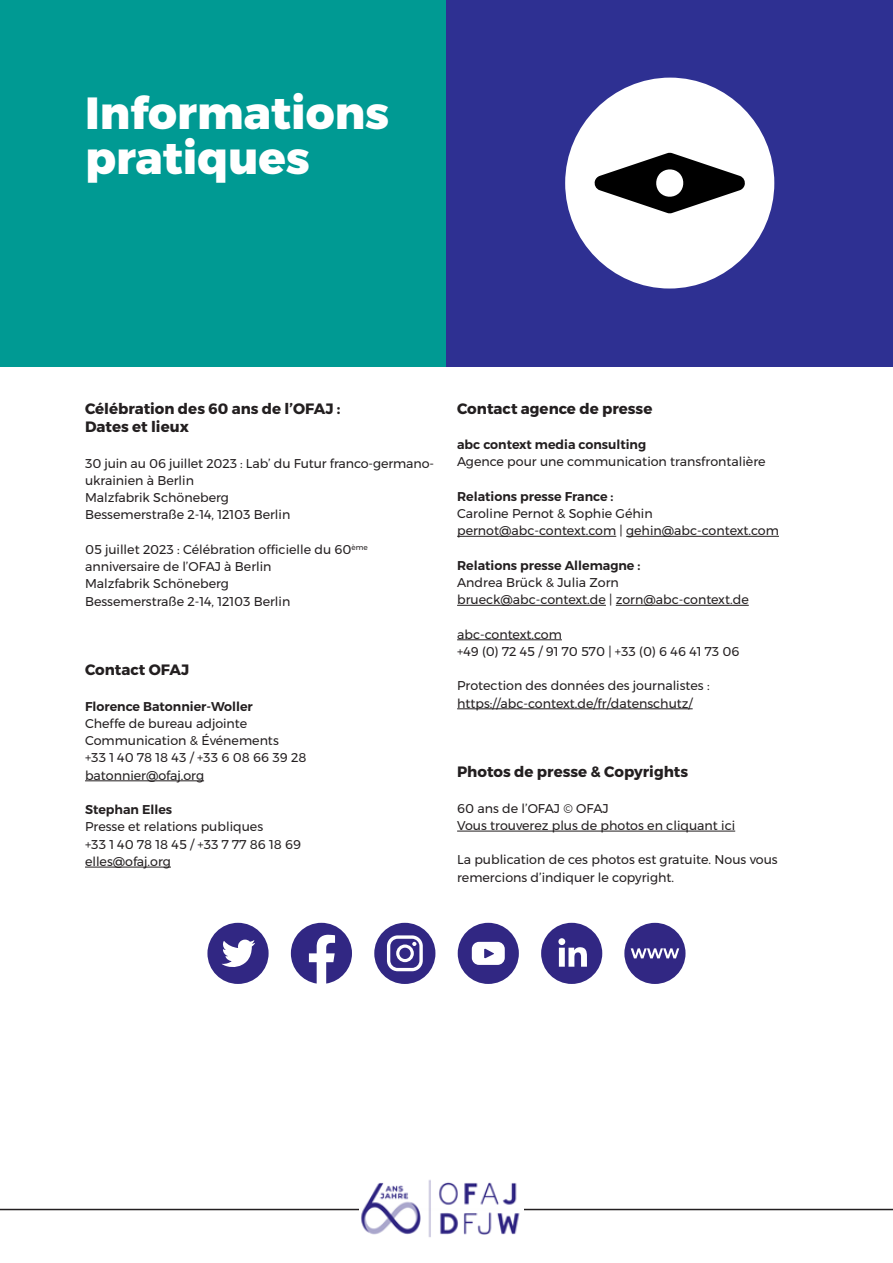
<style>
.page{position:relative;width:893px;height:1263px;background:#fff}
.page>*{position:absolute;margin:0;border:0;box-sizing:border-box;transform-origin:0 0}
.t1{font:800 45px/45px "Montserrat";color:#fff}
.t2{font:700 15px/18px "Montserrat";color:#231f20}
.t3{font:12.75px/17.2px "Montserrat";color:#231f20}
.t4{font:600 12.75px "Montserrat";color:#231f20}
</style>
<div class="page">
<hr style="left:0;top:1209px;width:893px;height:1px;background:#231f20">
<img style="left:359px;top:1180px;width:164px;height:57px">
<hr style="left:85px;top:780px;width:119px;height:1px;background:#231f20">
<hr style="left:85px;top:867px;width:86px;height:1px;background:#231f20">
<hr style="left:457px;top:536px;width:159px;height:1px;background:#231f20">
<hr style="left:626px;top:536px;width:153px;height:1px;background:#231f20">
<hr style="left:457px;top:605px;width:149px;height:1px;background:#231f20">
<hr style="left:616px;top:605px;width:133px;height:1px;background:#231f20">
<hr style="left:457px;top:639px;width:105px;height:1px;background:#231f20">
<hr style="left:457px;top:708px;width:236px;height:1px;background:#231f20">
<hr style="left:457px;top:831px;width:278px;height:1px;background:#231f20">
<div style="left:0;top:0;width:446px;height:366px;background:#009a93"></div>
<div style="left:446px;top:0;width:447px;height:366px;background:#2e3092"></div>
<div style="left:565px;top:78px;width:209px;height:210px;background:#fff;border-radius:50%"></div>
<svg style="left:594px;top:153px;width:151px;height:60px"></svg>
<svg style="left:541px;top:923px;width:61px;height:61px"></svg>
<svg style="left:374px;top:923px;width:61px;height:61px"></svg>
<svg style="left:458px;top:923px;width:61px;height:61px"></svg>
<svg style="left:207px;top:923px;width:62px;height:61px"></svg>
<svg style="left:291px;top:923px;width:61px;height:60px"></svg>
<svg style="left:624px;top:923px;width:61px;height:61px"></svg>
<h1 class="t1" style="left:85px;top:90px;width:306px">Informations pratiques</h1>
<p class="t2" style="left:85px;top:400px;width:257px">Célébration des 60 ans de l’OFAJ :<br>Dates et lieux</p>
<p class="t3" style="left:85px;top:454px;width:350px">30 juin au 06 juillet 2023 : Lab’ du Futur franco-germano&shy;ukrainien à Berlin<br>Malzfabrik Schöneberg<br>Bessemerstraße 2-14, 12103 Berlin</p>
<p class="t3" style="left:85px;top:540px;width:284px">05 juillet 2023 : Célébration officielle du 60<sup>ème </sup>anniversaire de l’OFAJ à Berlin<br>Malzfabrik Schöneberg<br>Bessemerstraße 2-14, 12103 Berlin</p>
<p class="t2" style="left:85px;top:661px;width:106px">Contact OFAJ</p>
<p class="t4" style="left:85px;top:696px;width:169px">Florence Batonnier-Woller</p>
<p class="t3" style="left:85px;top:714px;width:223px">Cheffe de bureau adjointe<br>Communication &amp; Événements<br>+33 1 40 78 18 43 / +33 6 08 66 39 28 batonnier@ofaj.org</p>
<p class="t4" style="left:85px;top:799px;width:89px">Stephan Elles</p>
<p class="t3" style="left:85px;top:818px;width:218px">Presse et relations publiques<br>+33 1 40 78 18 45 / +33 7 77 86 18 69 elles@ofaj.org</p>
<p class="t2" style="left:457px;top:400px;width:197px">Contact agence de presse</p>
<p class="t4" style="left:457px;top:434px;width:191px">abc context media consulting</p>
<p class="t3" style="left:457px;top:453px;width:310px">Agence pour une communication transfrontalière</p>
<p class="t4" style="left:457px;top:486px;width:158px">Relations presse France :</p>
<p class="t3" style="left:457px;top:504px;width:323px">Caroline Pernot &amp; Sophie Géhin pernot@abc-context.com | gehin@abc-context.com</p>
<p class="t4" style="left:457px;top:555px;width:185px">Relations presse Allemagne :</p>
<p class="t3" style="left:457px;top:573px;width:293px">Andrea Brück &amp; Julia Zorn brueck@abc-context.de | zorn@abc-context.de</p>
<p class="t3" style="left:457px;top:625px;width:284px">abc-context.com<br>+49 (0) 72 45 / 91 70 570 | +33 (0) 6 46 41 73 06</p>
<p class="t3" style="left:457px;top:677px;width:254px">Protection des données des journalistes : https://abc-context.de/fr/datenschutz/</p>
<p class="t2" style="left:457px;top:763px;width:233px">Photos de presse &amp; Copyrights</p>
<p class="t3" style="left:457px;top:799px;width:280px">60 ans de l’OFAJ © OFAJ<br>Vous trouverez plus de photos en cliquant ici</p>
<p class="t3" style="left:457px;top:851px;width:322px">La publication de ces photos est gratuite. Nous vous remercions d’indiquer le copyright.</p>
</div>
